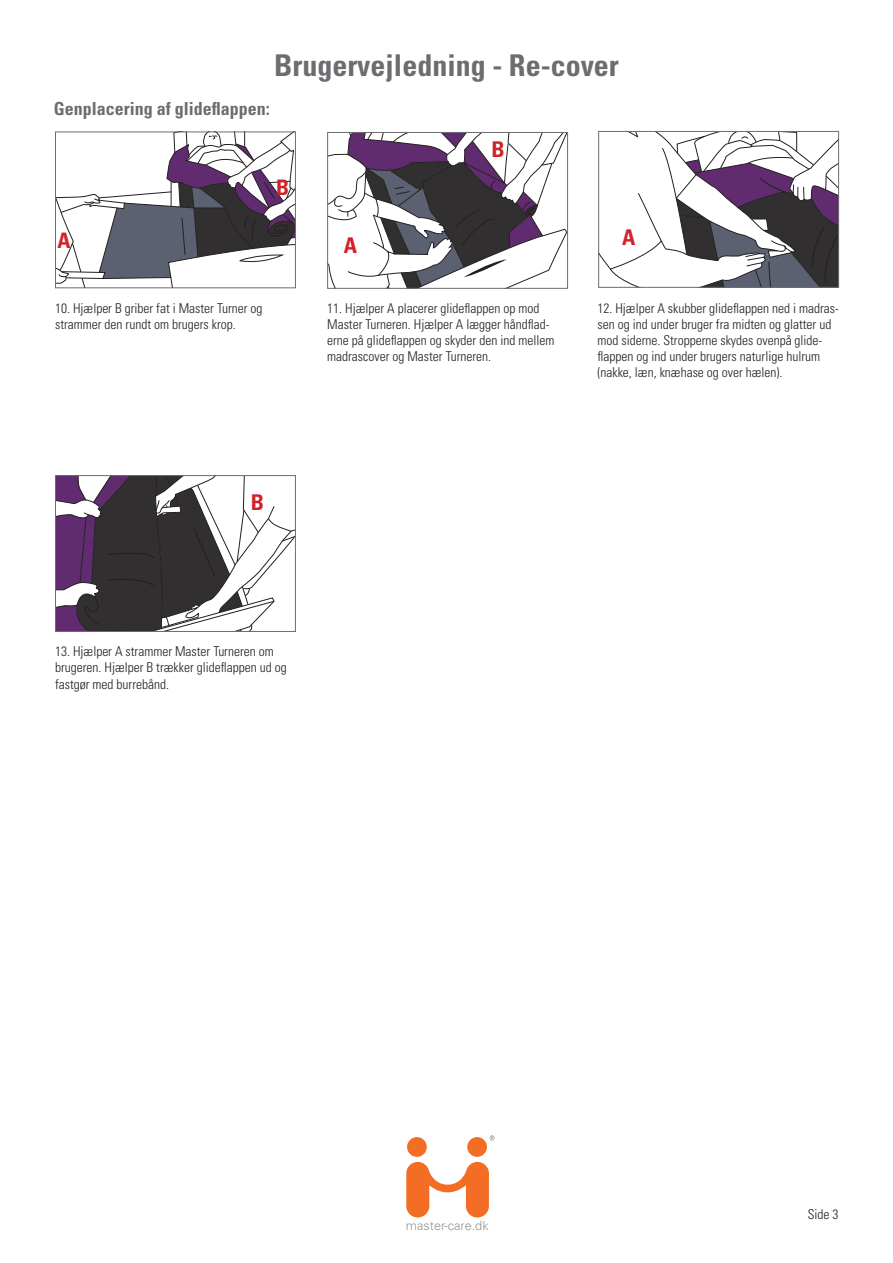
<style>
.page{position:relative;width:893px;height:1263px;background:#fff}
.page>*{position:absolute;margin:0;border:0;box-sizing:border-box;transform-origin:0 0}
.t1{font:700 condensed 30px "Univers LT Std";color:#6c6d70}
.t2{font:700 condensed 21.6px "Univers LT Std";color:#d1232a}
.t3{font:700 condensed 21.3px "Univers LT Std";color:#d1232a}
.Underoverskrift{font:700 condensed 18px "Univers LT Std";color:#6c6d70}
.t4{font:300 condensed 13.5px/16.2px "Univers LT Std";color:#231f20}
.t5{font:300 12.75px "Univers LT Std";color:#939598}
</style>
<div class="page">
<svg style="left:600px;top:133px;width:237px;height:153px"></svg>
<div style="left:598px;top:131px;width:241px;height:157px;border:1px solid #6c6d70"></div>
<svg style="left:329px;top:134px;width:237px;height:153px"></svg>
<div style="left:327px;top:132px;width:241px;height:157px;border:1px solid #6c6d70"></div>
<svg style="left:57px;top:134px;width:237px;height:152px"></svg>
<div style="left:55px;top:132px;width:241px;height:156px;border:1px solid #6c6d70"></div>
<svg style="left:57px;top:477px;width:237px;height:153px"></svg>
<div style="left:55px;top:475px;width:241px;height:157px;border:1px solid #6c6d70"></div>
<svg style="left:406px;top:1162px;width:83px;height:55px"></svg>
<div style="left:407px;top:1137px;width:20px;height:20px;background:#f36e24;border-radius:50%"></div>
<div style="left:467px;top:1137px;width:20px;height:20px;background:#f36e24;border-radius:50%"></div>
<svg style="left:490px;top:1135px;width:4px;height:5px"></svg>
<h1 class="t1" style="left:274px;top:47px;width:346px">Brugervejledning - Re-cover</h1>
<p class="Underoverskrift" style="left:54px;top:97px;width:218px">Genplacering af glideflappen:</p>
<p class="t3" style="left:58px;top:228px;width:15px">A</p>
<p class="t3" style="left:276px;top:175px;width:15px">B</p>
<p class="t4" style="left:55px;top:300px;width:209px">10. Hjælper B griber fat i Master Turner og strammer den rundt om brugers krop.</p>
<p class="t2" style="left:344px;top:232px;width:15px">A</p>
<p class="t2" style="left:491px;top:136px;width:15px">B</p>
<p class="t4" style="left:327px;top:300px;width:229px">11. Hjælper A placerer glideflappen op mod Master Turneren. Hjælper A lægger håndflad&shy;erne på glideflappen og skyder den ind mellem madrascover og Master Turneren.</p>
<p class="t2" style="left:622px;top:224px;width:15px">A</p>
<p class="t4" style="left:597px;top:300px;width:243px">12. Hjælper A skubber glideflappen ned i madras&shy;sen og ind under bruger fra midten og glatter ud mod siderne. Stropperne skydes ovenpå glide&shy;flappen og ind under brugers naturlige hulrum (nakke, læn, knæhase og over hælen).</p>
<p class="t2" style="left:251px;top:489px;width:15px">B</p>
<p class="t4" style="left:55px;top:643px;width:233px">13. Hjælper A strammer Master Turneren om brugeren. Hjælper B trækker glideflappen ud og fastgør med burrebånd.</p>
<p class="t5" style="left:406px;top:1217px;width:84px">master-care.dk</p>
<p class="t4" style="left:808px;top:1206px;width:32px">Side 3</p>
</div>
